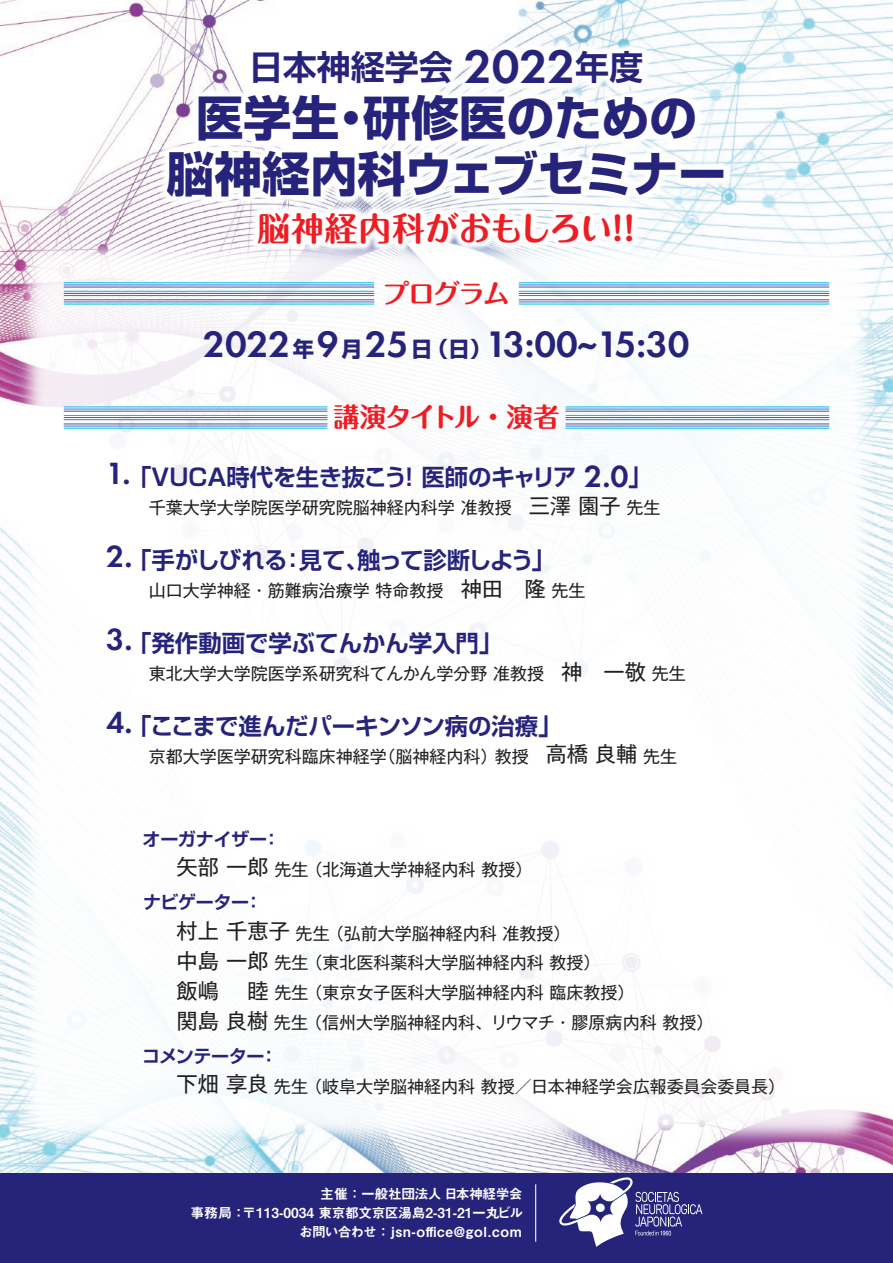
<style>
.page{position:relative;width:893px;height:1263px;background:#fff}
.page>*{position:absolute;margin:0;border:0;box-sizing:border-box;transform-origin:0 0}
.t1{font:700 47.85px/55.3px "Shin Go Pr 6 N";color:#26237b;text-align:center}
.t2{font:600 38.25px "Futura PT";color:#26237b}
.t3{font:700 34.05px "Shin Go Pr 6 N De";color:#26237b}
.t4{font:700 33px "Maru Fo Pro";color:#ee1d23}
.t5{font:700 26.7px "Maru Fo Pro";letter-spacing:-.06em;color:#ee1d23}
.t6{font:700 23.4px "Shin Go Pr 6 N De";color:#26237b}
.t7{font:700 23.4px "Shin Go Pr 6 N De";letter-spacing:-.05em;color:#26237b}
.t8{font:700 18px "Shin Go Pr 6 N De";letter-spacing:-.03em;color:#26237b}
.t9{font:16.95px/29.7px "Gothic MB101 Pr 6 N";color:#231f20}
.t10{font:13.8px/19.2px "Midashi Go Pr 6 N MB31";letter-spacing:-.025em;color:#fff;text-align:right}
.s1{font-family:"Futura PT";font-weight:600;font-size:48.9px}
.s2{font-family:"Shin Go Pr 6 N";font-weight:700;font-size:21.3px}
.s3{font-family:"Futura PT";font-weight:600;font-size:31.95px}
.s4{font-size:21.3px}
</style>
<div class="page">
<img style="left:0;top:0;width:893px;height:197px">
<div style="left:0;top:1174px;width:893px;height:89px;background:#26237b"></div>
<img style="left:0;top:197px;width:893px;height:990px">
<hr style="left:535px;top:1184px;width:1px;height:58px;background:#fff">
<svg style="left:558px;top:1177px;width:144px;height:70px"></svg>
<hr style="left:64px;top:283px;width:310px;height:1px;background:#00baf1">
<hr style="left:64px;top:285px;width:310px;height:1px;background:#2783c5">
<hr style="left:64px;top:287px;width:310px;height:1px;background:#504fa1">
<hr style="left:64px;top:291px;width:310px;height:1px;background:#00baf1">
<hr style="left:64px;top:293px;width:310px;height:1px;background:#504fa1">
<hr style="left:64px;top:295px;width:310px;height:1px;background:#2783c5">
<hr style="left:64px;top:304px;width:310px;height:1px;background:#00baf1">
<hr style="left:64px;top:302px;width:310px;height:1px;background:#2783c5">
<hr style="left:64px;top:300px;width:310px;height:1px;background:#504fa1">
<hr style="left:519px;top:283px;width:310px;height:1px;background:#00baf1">
<hr style="left:519px;top:285px;width:310px;height:1px;background:#2783c5">
<hr style="left:519px;top:287px;width:310px;height:1px;background:#504fa1">
<hr style="left:519px;top:291px;width:310px;height:1px;background:#00baf1">
<hr style="left:519px;top:293px;width:310px;height:1px;background:#504fa1">
<hr style="left:519px;top:295px;width:310px;height:1px;background:#2783c5">
<hr style="left:519px;top:304px;width:310px;height:1px;background:#00baf1">
<hr style="left:519px;top:302px;width:310px;height:1px;background:#2783c5">
<hr style="left:519px;top:300px;width:310px;height:1px;background:#504fa1">
<hr style="left:64px;top:407px;width:263px;height:1px;background:#00baf1">
<hr style="left:64px;top:409px;width:263px;height:1px;background:#2783c5">
<hr style="left:64px;top:411px;width:263px;height:1px;background:#504fa1">
<hr style="left:64px;top:415px;width:263px;height:1px;background:#00baf1">
<hr style="left:64px;top:417px;width:263px;height:1px;background:#504fa1">
<hr style="left:64px;top:419px;width:263px;height:1px;background:#2783c5">
<hr style="left:64px;top:428px;width:263px;height:1px;background:#00baf1">
<hr style="left:64px;top:426px;width:263px;height:1px;background:#2783c5">
<hr style="left:64px;top:424px;width:263px;height:1px;background:#504fa1">
<hr style="left:566px;top:407px;width:263px;height:1px;background:#00baf1">
<hr style="left:566px;top:409px;width:263px;height:1px;background:#2783c5">
<hr style="left:566px;top:411px;width:263px;height:1px;background:#504fa1">
<hr style="left:566px;top:415px;width:263px;height:1px;background:#00baf1">
<hr style="left:566px;top:417px;width:263px;height:1px;background:#504fa1">
<hr style="left:566px;top:419px;width:263px;height:1px;background:#2783c5">
<hr style="left:566px;top:428px;width:263px;height:1px;background:#00baf1">
<hr style="left:566px;top:426px;width:263px;height:1px;background:#2783c5">
<hr style="left:566px;top:424px;width:263px;height:1px;background:#504fa1">
<img style="left:160px;top:36px;width:573px;height:180px">
<img style="left:248px;top:202px;width:395px;height:52px">
<img style="left:251px;top:205px;width:391px;height:49px">
<h3 class="t3" style="left:249px;top:39px;width:396px">日本神経学会 <span class="s1">2022</span>年度</h3>
<h1 class="t1" style="left:166px;top:90px;width:561px">医学生・研修医のための脳神経内科ウェブセミナー</h1>
<h3 class="t4" style="left:258px;top:202px;width:379px">脳神経内科がおもしろい!!</h3>
<h3 class="t5" style="left:383px;top:272px;width:129px">プログラム</h3>
<h2 class="t2" style="left:203px;top:320px;width:488px">2022<span class="s2">年</span>9<span class="s2">月</span>25<span class="s2">日（日）</span>13:00~15:30</h2>
<h3 class="t5" style="left:333px;top:396px;width:228px">講演タイトル・演者</h3>
<h3 class="t6" style="left:106px;top:458px;width:547px"><span class="s3">1.</span>「VUCA時代を生き抜こう！ 医師のキャリア <span class="s3">2.0</span>」</h3>
<p class="t9" style="left:149px;top:491px;width:513px">千葉大学大学院医学研究院脳神経内科学 准教授　<span class="s4">三澤 園子</span> 先生</p>
<h3 class="t7" style="left:106px;top:541px;width:450px"><span class="s3">2.</span>「手がしびれる：見て、触って診断しよう」</h3>
<p class="t9" style="left:149px;top:574px;width:438px">山口大学神経・筋難病治療学 特命教授　<span class="s4">神田　隆</span> 先生</p>
<h3 class="t6" style="left:106px;top:624px;width:398px"><span class="s3">3.</span>「発作動画で学ぶてんかん学入門」</h3>
<p class="t9" style="left:149px;top:657px;width:538px">東北大学大学院医学系研究科てんかん学分野 准教授　<span class="s4">神　一敬</span> 先生</p>
<h3 class="t6" style="left:106px;top:707px;width:457px"><span class="s3">4.</span>「ここまで進んだパーキンソン病の治療」</h3>
<p class="t9" style="left:149px;top:740px;width:530px">京都大学医学研究科臨床神経学（脳神経内科）教授　<span class="s4">高橋 良輔</span> 先生</p>
<p class="t8" style="left:143px;top:824px;width:140px">オーガナイザー：</p>
<p class="t9" style="left:177px;top:853px;width:357px"><span class="s4">矢部 一郎</span> 先生 （北海道大学神経内科 教授）</p>
<p class="t8" style="left:143px;top:888px;width:121px">ナビゲーター：</p>
<p class="t9" style="left:177px;top:917px;width:538px"><span class="s4">村上 千恵子</span> 先生 （弘前大学脳神経内科 准教授）<br><span class="s4">中島 一郎</span> 先生 （東北医科薬科大学脳神経内科 教授）<br><span class="s4">飯嶋 　睦</span> 先生 （東京女子医科大学脳神経内科 臨床教授）<br><span class="s4">関島 良樹</span> 先生 （信州大学脳神経内科、リウマチ・膠原病内科 教授）</p>
<p class="t8" style="left:142px;top:1041px;width:137px">コメンテーター：</p>
<p class="t9" style="left:177px;top:1070px;width:610px"><span class="s4">下畑 享良</span> 先生 （岐阜大学脳神経内科 教授／日本神経学会広報委員会委員長）</p>
<p class="t10" style="left:190px;top:1183px;width:334px">主催：一般社団法人 日本神経学会<br>事務局：〒113-0034 東京都文京区湯島2-31-21一丸ビルお問い合わせ：jsn-office@gol.com</p>
</div>
